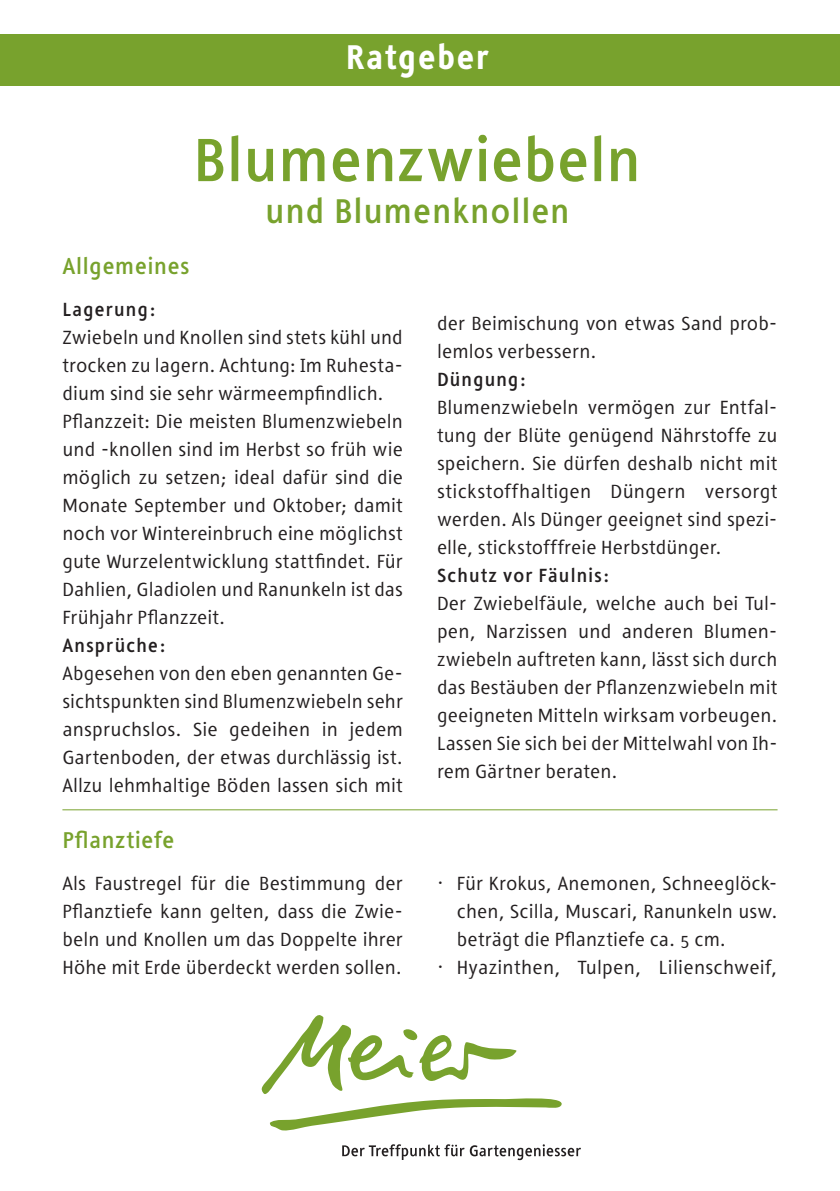
<style>
.page{position:relative;width:840px;height:1191px;background:#fff}
.page>*{position:absolute;margin:0;border:0;box-sizing:border-box;transform-origin:0 0}
._01_Titel{font:700 64px "Tara";letter-spacing:-.01em;color:#78a22d}
._01_Titel-2{font:700 36px "Tara";letter-spacing:.005em;color:#78a22d}
._02_Headline{font:900 36px "Tara";letter-spacing:.01em;color:#fff}
._04_Thementitel{font:700 24px "Tara";letter-spacing:.01em;color:#78a22d}
._06_Grundtext{font:20px/28px "Tara";letter-spacing:.005em;color:#231f20;text-align:justify}
._07_Liste_Grundtext{font:20px/28px "Tara";letter-spacing:.005em;color:#231f20;text-align:justify}
._06_Grundtext-2{font:700 20px "Tara";letter-spacing:.03em;color:#231f20}
</style>
<div class="page">
<div style="left:0;top:34px;width:839px;height:51px;background:#78a22d"></div>
<svg style="left:342px;top:1144px;width:238px;height:16px"></svg>
<svg style="left:261px;top:1015px;width:301px;height:116px"></svg>
<hr style="left:62px;top:809px;width:715px;height:1px;background:#78a22d">
<p class="_02_Headline" style="left:345px;top:38px;width:145px">Ratgeber</p>
<p class="_01_Titel" style="left:193px;top:125px;width:449px">Blumenzwiebeln</p>
<p class="_01_Titel-2" style="left:265px;top:191px;width:306px">und Blumenknollen</p>
<p class="_04_Thementitel" style="left:62px;top:252px;width:128px">Allgemeines</p>
<p class="_06_Grundtext-2" style="left:62px;top:298px;width:95px">Lagerung:</p>
<p class="_06_Grundtext" style="left:62px;top:323px;width:342px">Zwiebeln und Knollen sind stets kühl und trocken zu lagern. Achtung: Im Ruhesta&shy;dium sind sie sehr wärmeempfindlich.</p>
<p class="_06_Grundtext" style="left:62px;top:407px;width:342px">Pflanzzeit: Die meisten Blumenzwiebeln und -knollen sind im Herbst so früh wie möglich zu setzen; ideal dafür sind die Monate September und Oktober; damit noch vor Wintereinbruch eine möglichst gute Wurzelentwicklung stattfindet. Für Dahlien, Gladiolen und Ranunkeln ist das Frühjahr Pflanzzeit.</p>
<p class="_06_Grundtext-2" style="left:62px;top:634px;width:105px">Ansprüche:</p>
<p class="_06_Grundtext" style="left:62px;top:659px;width:342px">Abgesehen von den eben genannten Ge&shy;sichtspunkten sind Blumenzwiebeln sehr anspruchslos. Sie gedeihen in jedem Gartenboden, der etwas durchlässig ist.<br>Allzu lehmhaltige Böden lassen sich mit</p>
<p class="_06_Grundtext" style="left:437px;top:309px;width:342px">der Beimischung von etwas Sand prob&shy;lemlos verbessern.</p>
<p class="_06_Grundtext-2" style="left:437px;top:368px;width:91px">Düngung:</p>
<p class="_06_Grundtext" style="left:437px;top:393px;width:342px">Blumenzwiebeln vermögen zur Entfal&shy;tung der Blüte genügend Nährstoffe zu speichern. Sie dürfen deshalb nicht mit stickstoffhaltigen Düngern versorgt werden. Als Dünger geeignet sind spezi&shy;elle, stickstofffreie Herbstdünger.</p>
<p class="_06_Grundtext-2" style="left:437px;top:564px;width:174px">Schutz vor Fäulnis:</p>
<p class="_06_Grundtext" style="left:437px;top:589px;width:342px">Der Zwiebelfäule, welche auch bei Tul&shy;pen, Narzissen und anderen Blumen&shy;zwiebeln auftreten kann, lässt sich durch das Bestäuben der Pflanzenzwiebeln mit</p>
<p class="_06_Grundtext" style="left:437px;top:701px;width:342px">geeigneten Mitteln wirksam vorbeugen.<br>Lassen Sie sich bei der Mittelwahl von Ih&shy;rem Gärtner beraten.</p>
<p class="_04_Thementitel" style="left:62px;top:826px;width:113px">Pflanztiefe</p>
<p class="_06_Grundtext" style="left:62px;top:869px;width:342px">Als Faustregel für die Bestimmung der Pflanztiefe kann gelten, dass die Zwie&shy;beln und Knollen um das Doppelte ihrer Höhe mit Erde überdeckt werden sollen.</p>
<p class="_07_Liste_Grundtext" style="left:456px;top:869px;width:322px;text-indent:-20px">· Für Krokus, Anemonen, Schneeglöck&shy;chen, Scilla, Muscari, Ranunkeln usw. beträgt die Pflanztiefe ca. 5 cm.</p>
<p class="_07_Liste_Grundtext" style="left:437px;top:953px;width:341px">· Hyazinthen, Tulpen, Lilienschweif,</p>
</div>
